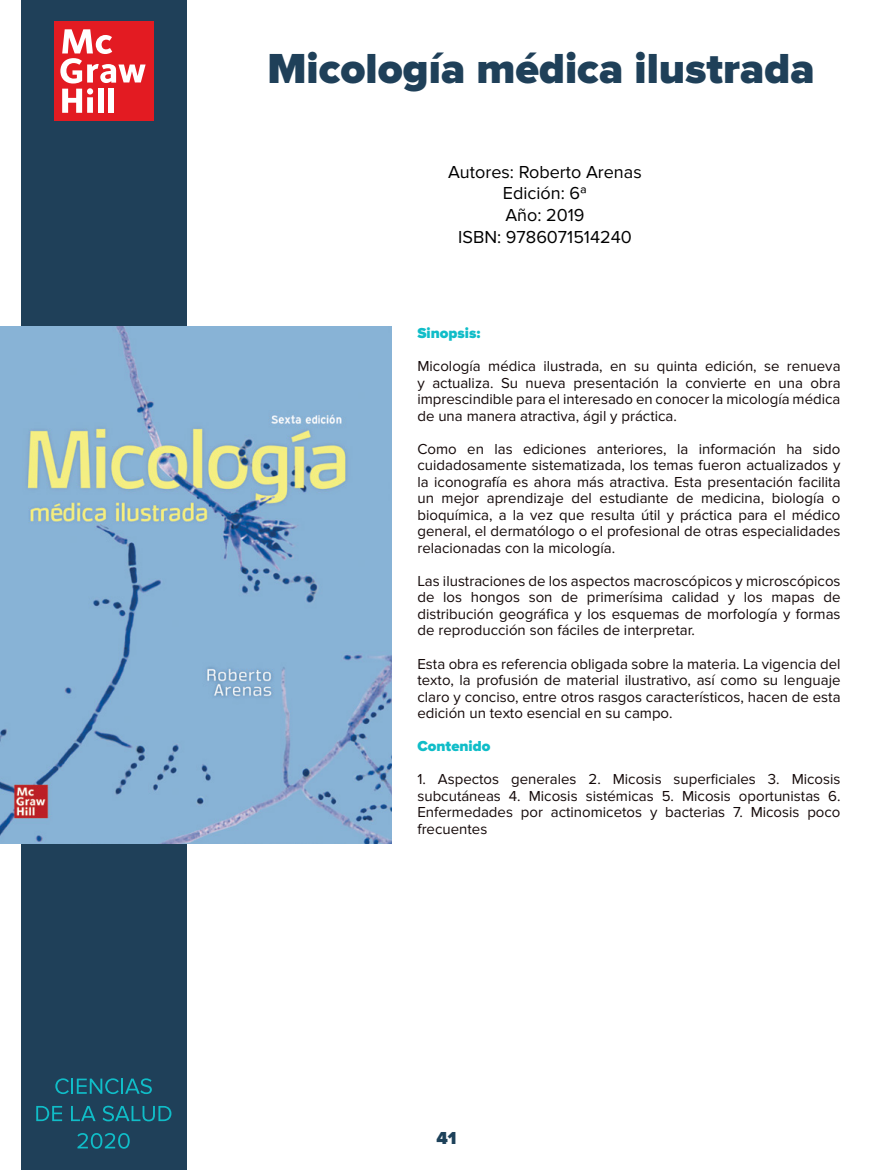
<style>
.page{position:relative;width:893px;height:1170px;background:#fff}
.page>*{position:absolute;margin:0;border:0;box-sizing:border-box;transform-origin:0 0}
.t1{font:900 43.5px "Proxima Nova";color:#1f4059}
.t2{font:18px/21.6px "Proxima Nova";color:#000;text-align:center}
.t3{font:900 18px "Proxima Nova";color:#1d415a}
.t4{font:15px/16.5px "Proxima Nova";color:#140909;text-align:justify}
.t5{font:900 15px "Proxima Nova";color:#10bdc8}
</style>
<div class="page">
<div style="left:21px;top:0;width:165px;height:1169px;background:#1f4059"></div>
<div style="left:54px;top:21px;width:100px;height:100px;background:#e31b22"></div>
<svg style="left:60px;top:29px;width:86px;height:84px"></svg>
<svg style="left:55px;top:1078px;width:97px;height:15px"></svg>
<svg style="left:36px;top:1106px;width:26px;height:14px"></svg>
<svg style="left:71px;top:1106px;width:24px;height:14px"></svg>
<svg style="left:103px;top:1105px;width:68px;height:16px"></svg>
<svg style="left:77px;top:1133px;width:53px;height:15px"></svg>
<img style="left:0;top:326px;width:392px;height:517px">
<h1 class="t1" style="left:267px;top:36px;width:549px">Micología médica ilustrada</h1>
<p class="t2" style="left:448px;top:161px;width:195px">Autores: Roberto Arenas<br>Edición: 6ª<br>Año: 2019<br>ISBN: 9786071514240</p>
<p class="t5" style="left:417px;top:322px;width:64px">Sinopsis:</p>
<p class="t4" style="left:417px;top:358px;width:425px">Micología médica ilustrada, en su quinta edición, se renueva y actualiza. Su nueva presentación la convierte en una obra imprescindible para el interesado en conocer la micología médica de una manera atractiva, ágil y práctica.</p>
<p class="t4" style="left:417px;top:441px;width:425px">Como en las ediciones anteriores, la información ha sido cuidadosamente sistematizada, los temas fueron actualizados y la iconografía es ahora más atractiva. Esta presentación facilita un mejor aprendizaje del estudiante de medicina, biología o bioquímica, a la vez que resulta útil y práctica para el médico general, el dermatólogo o el profesional de otras especialidades relacionadas con la micología.</p>
<p class="t4" style="left:417px;top:573px;width:425px">Las ilustraciones de los aspectos macroscópicos y microscópicos de los hongos son de primerísima calidad y los mapas de distribución geográfica y los esquemas de morfología y formas de reproducción son fáciles de interpretar.</p>
<p class="t4" style="left:417px;top:655px;width:425px">Esta obra es referencia obligada sobre la materia. La vigencia del texto, la profusión de material ilustrativo, así como su lenguaje claro y conciso, entre otros rasgos característicos, hacen de esta edición un texto esencial en su campo.</p>
<p class="t5" style="left:417px;top:734px;width:74px">Contenido</p>
<p class="t4" style="left:417px;top:771px;width:425px">1. Aspectos generales 2. Micosis superficiales 3. Micosis subcutáneas 4. Micosis sistémicas 5. Micosis oportunistas 6.<br>Enfermedades por actinomicetos y bacterias 7. Micosis poco frecuentes</p>
<p class="t3" style="left:436px;top:1124px;width:22px">41</p>
</div>
